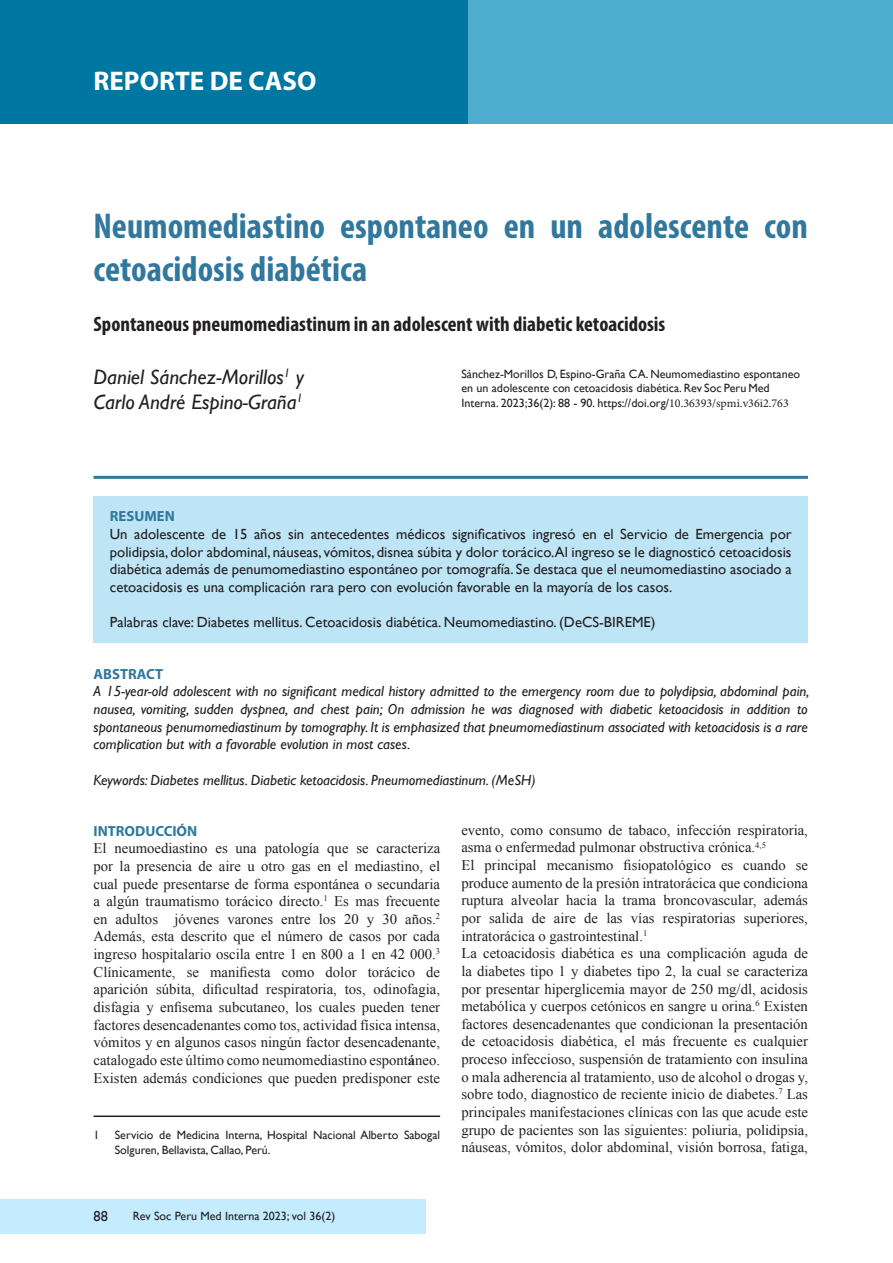
<style>
.page{position:relative;width:893px;height:1263px;background:#fff}
.page>*{position:absolute;margin:0;border:0;box-sizing:border-box;transform-origin:0 0}
.t1{font:700 condensed 36px/43.2px "Myriad Pro";color:#30789e}
.t2{font:700 27px "Myriad Pro";color:#fff}
.t3{font:700 condensed 21px "Myriad Pro";color:#231f20}
.t4{font:italic 21px "Gill Sans";color:#231f20}
.t5{font:14.7px/17.7px "Times New Roman";color:#231f20;text-align:justify}
.t6{font:14.7px/17.7px "Gill Sans";color:#231f20;text-align:justify}
.t7{font:italic 14.7px/17.7px "Gill Sans";color:#231f20;text-align:justify}
.t8{font:700 14.7px "Myriad Pro";color:#30789e}
.t9{font:14.4px "Gill Sans";color:#231f20}
.t10{font:12px/14.4px "Gill Sans";color:#231f20}
.s1{font-family:"Minion Pro"}
.s2{font-weight:700}
</style>
<div class="page">
<div style="left:0;top:0;width:893px;height:123px;background:#4faecf"></div>
<div style="left:0;top:0;width:468px;height:123px;background:#0077a3"></div>
<div style="left:0;top:1199px;width:425px;height:34px;background:#c4ecfe"></div>
<hr style="left:94px;top:1115px;width:346px;height:2px;background:#231f20">
<hr style="left:94px;top:476px;width:714px;height:3px;background:#30789e">
<div style="left:94px;top:496px;width:714px;height:147px;background:#bee5f6"></div>
<p class="t2" style="left:94px;top:64px;width:224px">REPORTE DE CASO</p>
<p class="t1" style="left:94px;top:203px;width:716px">Neumomediastino espontaneo en un adolescente con cetoacidosis diabética</p>
<p class="t3" style="left:94px;top:311px;width:573px">Spontaneous pneumomediastinum in an adolescent with diabetic ketoacidosis</p>
<p class="t4" style="left:94px;top:365px;width:212px">Daniel Sánchez-Morillos<sup>1</sup> y</p>
<p class="t4" style="left:94px;top:390px;width:211px">Carlo André Espino-Graña<sup>1</sup></p>
<p class="t10" style="left:461px;top:367px;width:340px">Sánchez-Morillos D, Espino-Graña CA. Neumomediastino espontaneo en un adolescente con cetoacidosis diabética. Rev Soc Peru Med<br>Interna. 2023;36(2): 88 - 90. https://doi.org/<span class="s1">10.36393/spmi.v36i2.763</span></p>
<p class="t8" style="left:110px;top:507px;width:66px">RESUMEN</p>
<p class="t6" style="left:110px;top:525px;width:683px">Un adolescente de 15 años sin antecedentes médicos significativos ingresó en el Servicio de Emergencia por polidipsia, dolor abdominal, náuseas, vómitos, disnea súbita y dolor torácico.Al ingreso se le diagnosticó cetoacidosis diabética además de penumomediastino espontáneo por tomografía. Se destaca que el neumomediastino asociado a cetoacidosis es una complicación rara pero con evolución favorable en la mayoría de los casos.</p>
<p class="t6" style="left:110px;top:613px;width:547px">Palabras clave: Diabetes mellitus. Cetoacidosis diabética. Neumomediastino. (DeCS-BIREME)</p>
<p class="t8" style="left:94px;top:664px;width:71px">ABSTRACT</p>
<p class="t7" style="left:94px;top:682px;width:717px">A 15-year-old adolescent with no significant medical history admitted to the emergency room due to polydipsia, abdominal pain, nausea, vomiting, sudden dyspnea, and chest pain; On admission he was diagnosed with diabetic ketoacidosis in addition to spontaneous penumomediastinum by tomography. It is emphasized that pneumomediastinum associated with ketoacidosis is a rare complication but with a favorable evolution in most cases.</p>
<p class="t7" style="left:94px;top:771px;width:444px">Keywords: Diabetes mellitus. Diabetic ketoacidosis. Pneumomediastinum. (MeSH)</p>
<p class="t8" style="left:94px;top:821px;width:105px">INTRODUCCIÓN</p>
<p class="t5" style="left:94px;top:839px;width:348px">El neumoediastino es una patología que se caracteriza por la presencia de aire u otro gas en el mediastino, el cual puede presentarse de forma espontánea o secundaria a algún traumatismo torácico directo.<sup>1</sup> Es mas frecuente en adultos jóvenes varones entre los 20 y 30 años.<sup>2<br></sup>Además, esta descrito que el número de casos por cada ingreso hospitalario oscila entre 1 en 800 a 1 en 42 000.<sup>3<br></sup>Clínicamente, se manifiesta como dolor torácico de aparición súbita, dificultad respiratoria, tos, odinofagia, disfagia y enfisema subcutaneo, los cuales pueden tener factores desencadenantes como tos, actividad física intensa, vómitos y en algunos casos ningún factor desencadenante, catalogado este último como neumomediastino espont<span class="s2">á</span>neo.<br>Existen además condiciones que pueden predisponer este</p>
<p class="t5" style="left:461px;top:821px;width:348px">evento, como consumo de tabaco, infección respiratoria, asma o enfermedad pulmonar obstructiva crónica.<sup>4,5</sup></p>
<p class="t5" style="left:461px;top:856px;width:348px">El principal mecanismo fisiopatológico es cuando se produce aumento de la presión intratorácica que condiciona ruptura alveolar hacia la trama broncovascular, además por salida de aire de las vías respiratorias superiores, intratorácica o gastrointestinal.<sup>1</sup></p>
<p class="t5" style="left:461px;top:944px;width:348px">La cetoacidosis diabética es una complicación aguda de la diabetes tipo 1 y diabetes tipo 2, la cual se caracteriza por presentar hiperglicemia mayor de 250 mg/dl, acidosis metabólica y cuerpos cetónicos en sangre u orina.<sup>6</sup> Existen factores desencadenantes que condicionan la presentación de cetoacidosis diabética, el más frecuente es cualquier proceso infeccioso, suspensión de tratamiento con insulina o mala adherencia al tratamiento, uso de alcohol o drogas y, sobre todo, diagnostico de reciente inicio de diabetes.<sup>7</sup> Las principales manifestaciones clínicas con las que acude este grupo de pacientes son las siguientes: poliuria, polidipsia, náuseas, vómitos, dolor abdominal, visión borrosa, fatiga,</p>
<p class="t10" style="left:94px;top:1128px;width:7px">1</p>
<p class="t10" style="left:115px;top:1128px;width:327px">Servicio de Medicina Interna, Hospital Nacional Alberto Sabogal<br>Solguren, Bellavista, Callao, Perú.</p>
<p class="t9" style="left:94px;top:1208px;width:16px">88</p>
<p class="t10" style="left:133px;top:1209px;width:204px">Rev Soc Peru Med Interna 2023; vol 36(2)</p>
</div>
